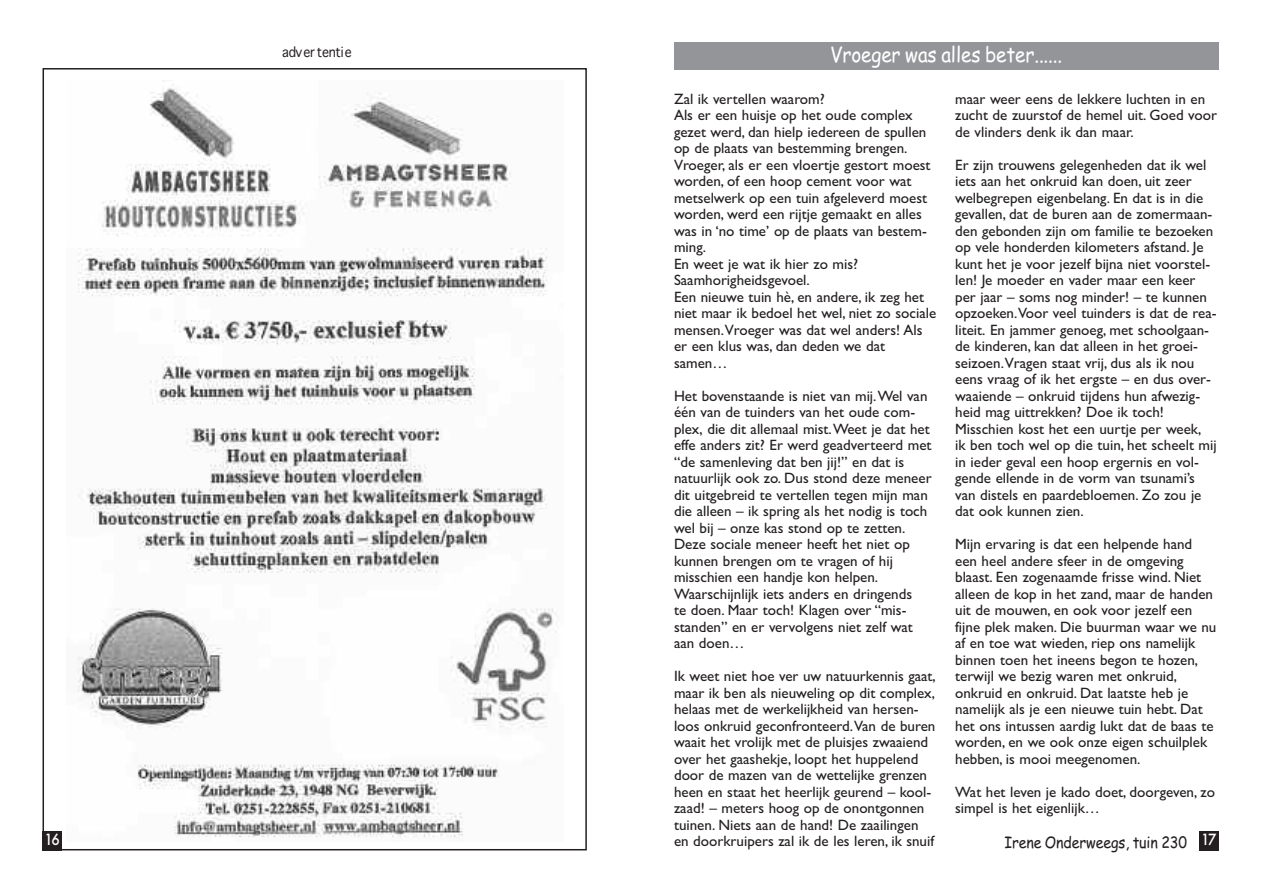
<style>
.page{position:relative;width:1263px;height:893px;background:#fff}
.page>*{position:absolute;margin:0;border:0;box-sizing:border-box;transform-origin:0 0}
.t1{font:21px "Comic Sans MS";letter-spacing:-.005em;color:#fff;scale:.9 1}
.t2{font:15.75px "Comic Sans MS";letter-spacing:-.005em;color:#231f20;scale:.9 1}
.t3{font:15px/16.5px "Gill Sans TT";color:#231f20}
.t4{font:500 15px "Futura";color:#fff;scale:.9 1}
.t5{font:13.5px "Geneva";letter-spacing:-.005em;color:#231f20;scale:.9 1}
</style>
<div class="page">
<img style="left:78px;top:84px;width:479px;height:754px">
<div style="left:43px;top:831px;width:19px;height:19px;background:#231f20"></div>
<div style="left:674px;top:43px;width:544px;height:27px;background:#939598"></div>
<div style="left:1199px;top:831px;width:19px;height:19px;background:#231f20"></div>
<p class="t5" style="left:282px;top:45px;width:79px">adver tentie</p>
<p class="t4" style="left:44px;top:831px;width:19px">16</p>
<h1 class="t1" style="left:830px;top:43px;width:259px">Vroeger was alles beter......</h1>
<p class="t3" style="left:674px;top:90px;width:264px">Zal ik vertellen waarom?<br>Als er een huisje op het oude complex gezet werd, dan hielp iedereen de spullen op de plaats van bestemming brengen.<br>Vroeger, als er een vloertje gestort moest worden, of een hoop cement voor wat metselwerk op een tuin afgeleverd moest worden, werd een rijtje gemaakt en alles was in ‘no time’ op de plaats van bestem&shy;ming.<br>En weet je wat ik hier zo mis?<br>Saamhorigheidsgevoel.<br>Een nieuwe tuin hè, en andere, ik zeg het niet maar ik bedoel het wel, niet zo sociale mensen.Vroeger was dat wel anders! Als er een klus was, dan deden we dat samen…</p>
<p class="t3" style="left:674px;top:387px;width:259px">Het bovenstaande is niet van mij.Wel van één van de tuinders van het oude com&shy;plex, die dit allemaal mist.Weet je dat het effe anders zit? Er werd geadverteerd met “de samenleving dat ben jij!” en dat is natuurlijk ook zo. Dus stond deze meneer dit uitgebreid te vertellen tegen mijn man die alleen – ik spring als het nodig is toch wel bij – onze kas stond op te zetten.<br>Deze sociale meneer heeft het niet op kunnen brengen om te vragen of hij misschien een handje kon helpen.<br>Waarschijnlijk iets anders en dringends<br>te doen. Maar toch! Klagen over “mis&shy;standen” en er vervolgens niet zelf wat aan doen…</p>
<p class="t3" style="left:674px;top:668px;width:263px">Ik weet niet hoe ver uw natuurkennis gaat, maar ik ben als nieuweling op dit complex, helaas met de werkelijkheid van hersen&shy;loos onkruid geconfronteerd.Van de buren waait het vrolijk met de pluisjes zwaaiend over het gaashekje, loopt het huppelend door de mazen van de wettelijke grenzen heen en staat het heerlijk geurend – kool&shy;zaad! – meters hoog op de onontgonnen tuinen. Niets aan de hand! De zaailingen en doorkruipers zal ik de les leren, ik snuif</p>
<p class="t3" style="left:955px;top:90px;width:263px">maar weer eens de lekkere luchten in en zucht de zuurstof de hemel uit. Goed voor de vlinders denk ik dan maar.</p>
<p class="t3" style="left:955px;top:156px;width:263px">Er zijn trouwens gelegenheden dat ik wel iets aan het onkruid kan doen, uit zeer welbegrepen eigenbelang. En dat is in die gevallen, dat de buren aan de zomermaan&shy;den gebonden zijn om familie te bezoeken op vele honderden kilometers afstand. Je kunt het je voor jezelf bijna niet voorstel&shy;len! Je moeder en vader maar een keer per jaar – soms nog minder! – te kunnen opzoeken.Voor veel tuinders is dat de rea&shy;liteit. En jammer genoeg, met schoolgaan&shy;de kinderen, kan dat alleen in het groei&shy;seizoen.Vragen staat vrij, dus als ik nou eens vraag of ik het ergste – en dus over&shy;waaiende – onkruid tijdens hun afwezig&shy;heid mag uittrekken? Doe ik toch!<br>Misschien kost het een uurtje per week,<br>ik ben toch wel op die tuin, het scheelt mij in ieder geval een hoop ergernis en vol&shy;gende ellende in de vorm van tsunami’s van distels en paardebloemen. Zo zou je dat ook kunnen zien.</p>
<p class="t3" style="left:955px;top:536px;width:263px">Mijn ervaring is dat een helpende hand een heel andere sfeer in de omgeving blaast. Een zogenaamde frisse wind. Niet alleen de kop in het zand, maar de handen uit de mouwen, en ook voor jezelf een fijne plek maken. Die buurman waar we nu af en toe wat wieden, riep ons namelijk binnen toen het ineens begon te hozen, terwijl we bezig waren met onkruid, onkruid en onkruid. Dat laatste heb je namelijk als je een nieuwe tuin hebt. Dat het ons intussen aardig lukt dat de baas te worden, en we ook onze eigen schuilplek hebben, is mooi meegenomen.</p>
<p class="t3" style="left:955px;top:783px;width:261px">Wat het leven je kado doet, doorgeven, zo simpel is het eigenlijk…</p>
<p class="t2" style="left:1004px;top:833px;width:205px">Irene Onderweegs, tuin 230</p>
<p class="t4" style="left:1201px;top:831px;width:19px">17</p>
</div>
